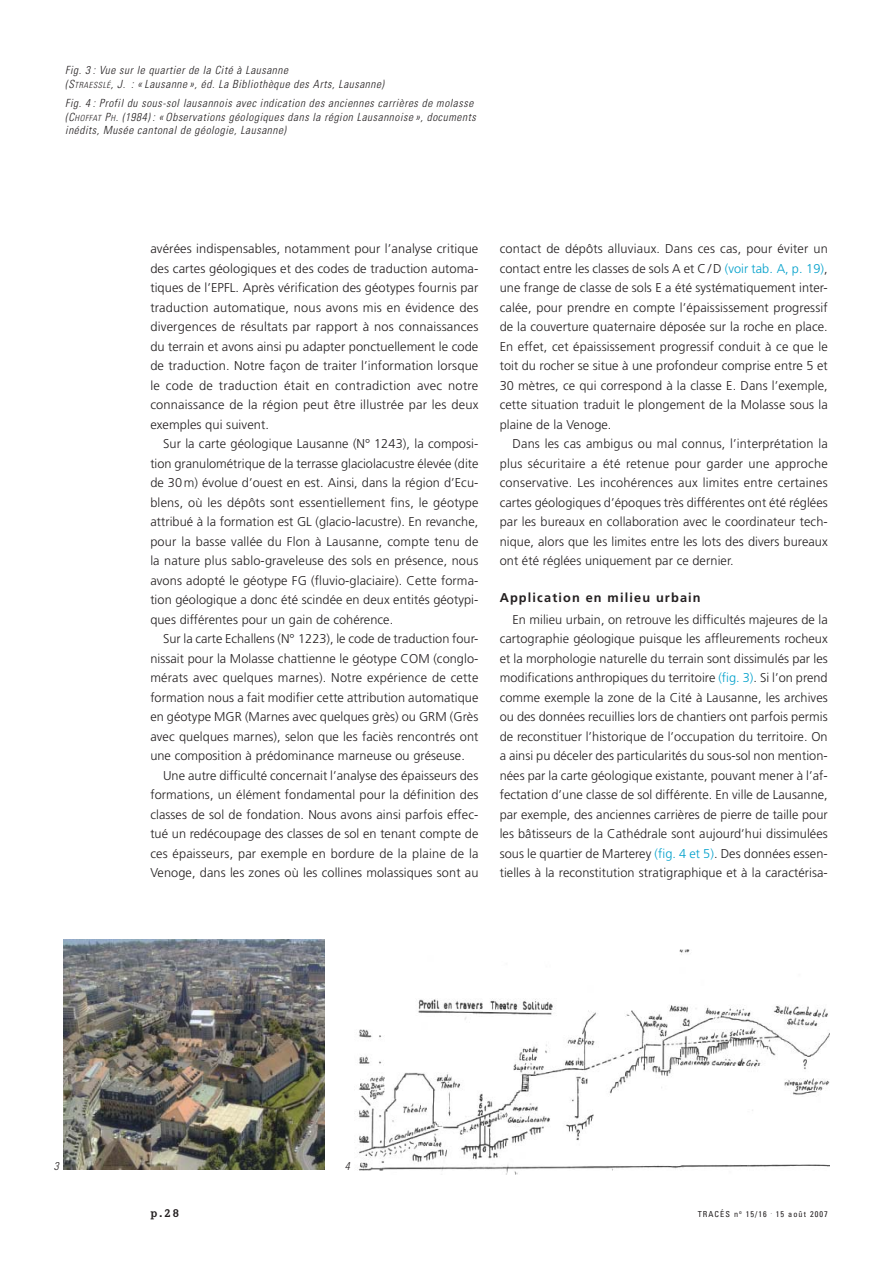
<style>
.page{position:relative;width:893px;height:1263px;background:#fff}
.page>*{position:absolute;margin:0;border:0;box-sizing:border-box;transform-origin:0 0}
.t1{font:300 12.75px/19.5px "Frutiger";letter-spacing:.005em;color:#231f20}
.t2{font:300 12.75px "Frutiger";letter-spacing:.025em;color:#231f20}
.t3{font:700 12px "Corporate E";color:#231f20}
.t4{font:italic 300 condensed 11.25px/13.5px "Univers";letter-spacing:.05em;color:#231f20}
.t5{font:condensed 8.25px "Univers";letter-spacing:.125em;color:#231f20}
.s1{font-size:8.4px}
.s2{color:#00a0cb}
.s3{font-weight:700}
</style>
<div class="page">
<img style="left:64px;top:940px;width:260px;height:230px">
<img style="left:358px;top:950px;width:471px;height:224px">
<p class="t4" style="left:65px;top:64px;width:320px">Fig. 3 : Vue sur le quartier de la Cité à Lausanne<br>(S<span class="s1">TRAESSLÉ</span>, J. : « Lausanne », éd. La Bibliothèque des Arts, Lausanne)</p>
<p class="t4" style="left:65px;top:98px;width:412px">Fig. 4 : Profil du sous-sol lausannois avec indication des anciennes carrières de molasse (C<span class="s1">HOFFAT</span> P<span class="s1">H</span>. (1984) : « Observations géologiques dans la région Lausannoise », documents inédits, Musée cantonal de géologie, Lausanne)</p>
<p class="t1" style="left:150px;top:240px;width:330px">avérées indispensables, notamment pour l’analyse critique</p>
<p class="t1" style="left:150px;top:260px;width:330px">des cartes géologiques et des codes de traduction automa-</p>
<p class="t1" style="left:150px;top:279px;width:330px">tiques de l’EPFL. Après vérification des géotypes fournis par</p>
<p class="t1" style="left:150px;top:299px;width:330px">traduction automatique, nous avons mis en évidence des</p>
<p class="t1" style="left:150px;top:318px;width:330px">divergences de résultats par rapport à nos connaissances</p>
<p class="t1" style="left:150px;top:338px;width:329px">du terrain et avons ainsi pu adapter ponctuellement le code</p>
<p class="t1" style="left:150px;top:357px;width:330px">de traduction. Notre façon de traiter l’information lorsque</p>
<p class="t2" style="left:150px;top:380px;width:330px">le code de traduction était en contradiction avec notre</p>
<p class="t1" style="left:150px;top:396px;width:330px">connaissance de la région peut être illustrée par les deux</p>
<p class="t1" style="left:150px;top:416px;width:120px">exemples qui suivent.</p>
<p class="t1" style="left:163px;top:435px;width:317px">Sur la carte géologique Lausanne (N° 1243), la composi-</p>
<p class="t1" style="left:150px;top:455px;width:330px">tion granulométrique de la terrasse glaciolacustre élevée (dite</p>
<p class="t1" style="left:150px;top:474px;width:330px">de 30 m) évolue d’ouest en est. Ainsi, dans la région d’Ecu-</p>
<p class="t1" style="left:150px;top:494px;width:330px">blens, où les dépôts sont essentiellement fins, le géotype</p>
<p class="t1" style="left:150px;top:513px;width:329px">attribué à la formation est GL (glacio-lacustre). En revanche,</p>
<p class="t1" style="left:150px;top:533px;width:330px">pour la basse vallée du Flon à Lausanne, compte tenu de</p>
<p class="t1" style="left:150px;top:552px;width:330px">la nature plus sablo-graveleuse des sols en présence, nous</p>
<p class="t1" style="left:150px;top:572px;width:330px">avons adopté le géotype FG (fluvio-glaciaire). Cette forma-</p>
<p class="t1" style="left:150px;top:591px;width:330px">tion géologique a donc été scindée en deux entités géotypi-</p>
<p class="t1" style="left:150px;top:611px;width:244px">ques différentes pour un gain de cohérence.</p>
<p class="t1" style="left:163px;top:630px;width:317px">Sur la carte Echallens (N° 1223), le code de traduction four-</p>
<p class="t1" style="left:150px;top:650px;width:330px">nissait pour la Molasse chattienne le géotype COM (conglo-</p>
<p class="t1" style="left:150px;top:669px;width:330px">mérats avec quelques marnes). Notre expérience de cette</p>
<p class="t1" style="left:150px;top:689px;width:329px">formation nous a fait modifier cette attribution automatique</p>
<p class="t1" style="left:150px;top:708px;width:329px">en géotype MGR (Marnes avec quelques grès) ou GRM (Grès</p>
<p class="t1" style="left:150px;top:728px;width:330px">avec quelques marnes), selon que les faciès rencontrés ont</p>
<p class="t1" style="left:150px;top:747px;width:316px">une composition à prédominance marneuse ou gréseuse.</p>
<p class="t1" style="left:163px;top:767px;width:317px">Une autre difficulté concernait l’analyse des épaisseurs des</p>
<p class="t1" style="left:150px;top:786px;width:330px">formations, un élément fondamental pour la définition des</p>
<p class="t1" style="left:150px;top:806px;width:330px">classes de sol de fondation. Nous avons ainsi parfois effec-</p>
<p class="t1" style="left:150px;top:825px;width:329px">tué un redécoupage des classes de sol en tenant compte de</p>
<p class="t1" style="left:150px;top:845px;width:330px">ces épaisseurs, par exemple en bordure de la plaine de la</p>
<p class="t1" style="left:150px;top:864px;width:330px">Venoge, dans les zones où les collines molassiques sont au</p>
<p class="t1" style="left:500px;top:240px;width:330px">contact de dépôts alluviaux. Dans ces cas, pour éviter un</p>
<p class="t1" style="left:500px;top:260px;width:330px">contact entre les classes de sols A et C / D <span class="s2">(voir tab. A, p. 19)</span>,</p>
<p class="t1" style="left:500px;top:279px;width:330px">une frange de classe de sols E a été systématiquement inter-</p>
<p class="t1" style="left:500px;top:299px;width:330px">calée, pour prendre en compte l’épaississement progressif</p>
<p class="t1" style="left:500px;top:318px;width:329px">de la couverture quaternaire déposée sur la roche en place.</p>
<p class="t1" style="left:500px;top:338px;width:330px">En effet, cet épaississement progressif conduit à ce que le</p>
<p class="t1" style="left:500px;top:357px;width:329px">toit du rocher se situe à une profondeur comprise entre 5 et</p>
<p class="t1" style="left:500px;top:377px;width:330px">30 mètres, ce qui correspond à la classe E. Dans l’exemple,</p>
<p class="t1" style="left:500px;top:396px;width:330px">cette situation traduit le plongement de la Molasse sous la</p>
<p class="t1" style="left:500px;top:416px;width:113px">plaine de la Venoge.</p>
<p class="t1" style="left:512px;top:435px;width:317px">Dans les cas ambigus ou mal connus, l’interprétation la</p>
<p class="t1" style="left:500px;top:455px;width:330px">plus sécuritaire a été retenue pour garder une approche</p>
<p class="t1" style="left:500px;top:474px;width:330px">conservative. Les incohérences aux limites entre certaines</p>
<p class="t1" style="left:500px;top:494px;width:329px">cartes géologiques d’époques très différentes ont été réglées</p>
<p class="t1" style="left:500px;top:513px;width:330px">par les bureaux en collaboration avec le coordinateur tech-</p>
<p class="t1" style="left:500px;top:533px;width:329px">nique, alors que les limites entre les lots des divers bureaux</p>
<p class="t1" style="left:500px;top:552px;width:235px">ont été réglées uniquement par ce dernier.</p>
<p class="t1" style="left:512px;top:587px;width:317px;line-height:22.2px;text-indent:-13px"><span class="s3">Application en milieu urbain<br></span>En milieu urbain, on retrouve les difficultés majeures de la</p>
<p class="t1" style="left:500px;top:630px;width:330px;text-align:justify">cartographie géologique puisque les affleurements rocheux et la morphologie naturelle du terrain sont dissimulés par les modifications anthropiques du territoire <span class="s2">(fig. 3)</span>. Si l’on prend comme exemple la zone de la Cité à Lausanne, les archives ou des données recuillies lors de chantiers ont parfois permis de reconstituer l’historique de l’occupation du territoire. On a ainsi pu déceler des particularités du sous-sol non mention&shy;nées par la carte géologique existante, pouvant mener à l’af&shy;fectation d’une classe de sol différente. En ville de Lausanne, par exemple, des anciennes carrières de pierre de taille pour les bâtisseurs de la Cathédrale sont aujourd’hui dissimulées sous le quartier de Marterey <span class="s2">(fig. 4 et 5)</span>. Des données essen&shy;tielles à la reconstitution stratigraphique et à la caractérisa-</p>
<p class="t4" style="left:54px;top:1160px;width:6px">3</p>
<p class="t4" style="left:345px;top:1160px;width:6px">4</p>
<p class="t3" style="left:150px;top:1208px;width:30px">p.28</p>
<p class="t5" style="left:698px;top:1211px;width:131px">TRACÉS n<sup>o</sup> 15/16 <sup>.</sup> 15 août 2007</p>
</div>
